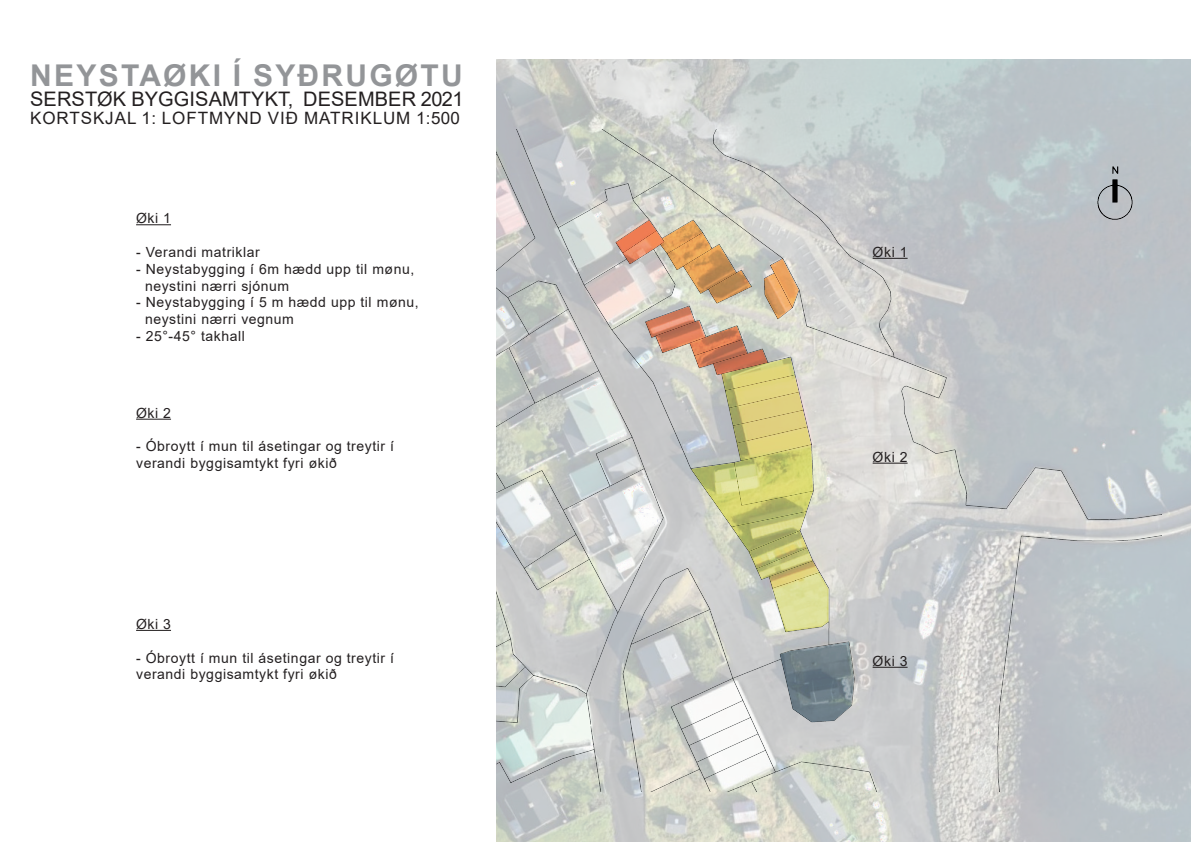
<style>
.page{position:relative;width:1191px;height:842px;background:#fff}
.page>*{position:absolute;margin:0;border:0;box-sizing:border-box;transform-origin:0 0}
.t1{font:700 30px "Arial";letter-spacing:.075em;color:#939598}
.t2{font:20px "Arial";letter-spacing:.005em;color:#231f20}
.t3{font:17px "Arial";letter-spacing:.055em;color:#231f20}
.t4{font:14px/16.8px "Arial";letter-spacing:.04em;color:#231f20}
</style>
<div class="page">
<img style="left:496px;top:60px;width:695px;height:782px">
<img style="left:497px;top:130px;width:664px;height:662px">
<hr style="left:136px;top:224px;width:35px;height:1px;background:#231f20">
<hr style="left:872px;top:258px;width:35px;height:1px;background:#231f20">
<hr style="left:872px;top:463px;width:35px;height:1px;background:#231f20">
<hr style="left:872px;top:667px;width:35px;height:1px;background:#231f20">
<hr style="left:136px;top:419px;width:35px;height:1px;background:#231f20">
<hr style="left:136px;top:630px;width:35px;height:1px;background:#231f20">
<h1 class="t1" style="left:30px;top:54px;width:434px">NEYSTAØKI Í SYÐRUGØTU</h1>
<h2 class="t2" style="left:30px;top:85px;width:435px">SERSTØK BYGGISAMTYKT, DESEMBER 2021</h2>
<p class="t3" style="left:30px;top:106px;width:431px">KORTSKJAL 1: LOFTMYND VIÐ MATRIKLUM 1:500</p>
<p class="t4" style="left:136px;top:210px;width:36px">Øki 1</p>
<p class="t4" style="left:136px;top:243px;width:125px">- Verandi matriklar</p>
<p class="t4" style="left:145px;top:260px;width:271px;text-indent:-9px">- Neystabygging í 6m hædd upp til mønu, neystini nærri sjónum</p>
<p class="t4" style="left:145px;top:294px;width:275px;text-indent:-9px">- Neystabygging í 5 m hædd upp til mønu, neystini nærri vegnum</p>
<p class="t4" style="left:136px;top:327px;width:110px">- 25°-45° takhall</p>
<p class="t4" style="left:136px;top:404px;width:36px">Øki 2</p>
<p class="t4" style="left:136px;top:438px;width:259px">- Óbroytt í mun til ásetingar og treytir í verandi byggisamtykt fyri økið</p>
<p class="t4" style="left:136px;top:615px;width:36px">Øki 3</p>
<p class="t4" style="left:136px;top:649px;width:259px">- Óbroytt í mun til ásetingar og treytir í verandi byggisamtykt fyri økið</p>
<p class="t4" style="left:872px;top:243px;width:36px">Øki 1</p>
<p class="t4" style="left:872px;top:448px;width:36px">Øki 2</p>
<p class="t4" style="left:872px;top:652px;width:36px">Øki 3</p>
</div>
